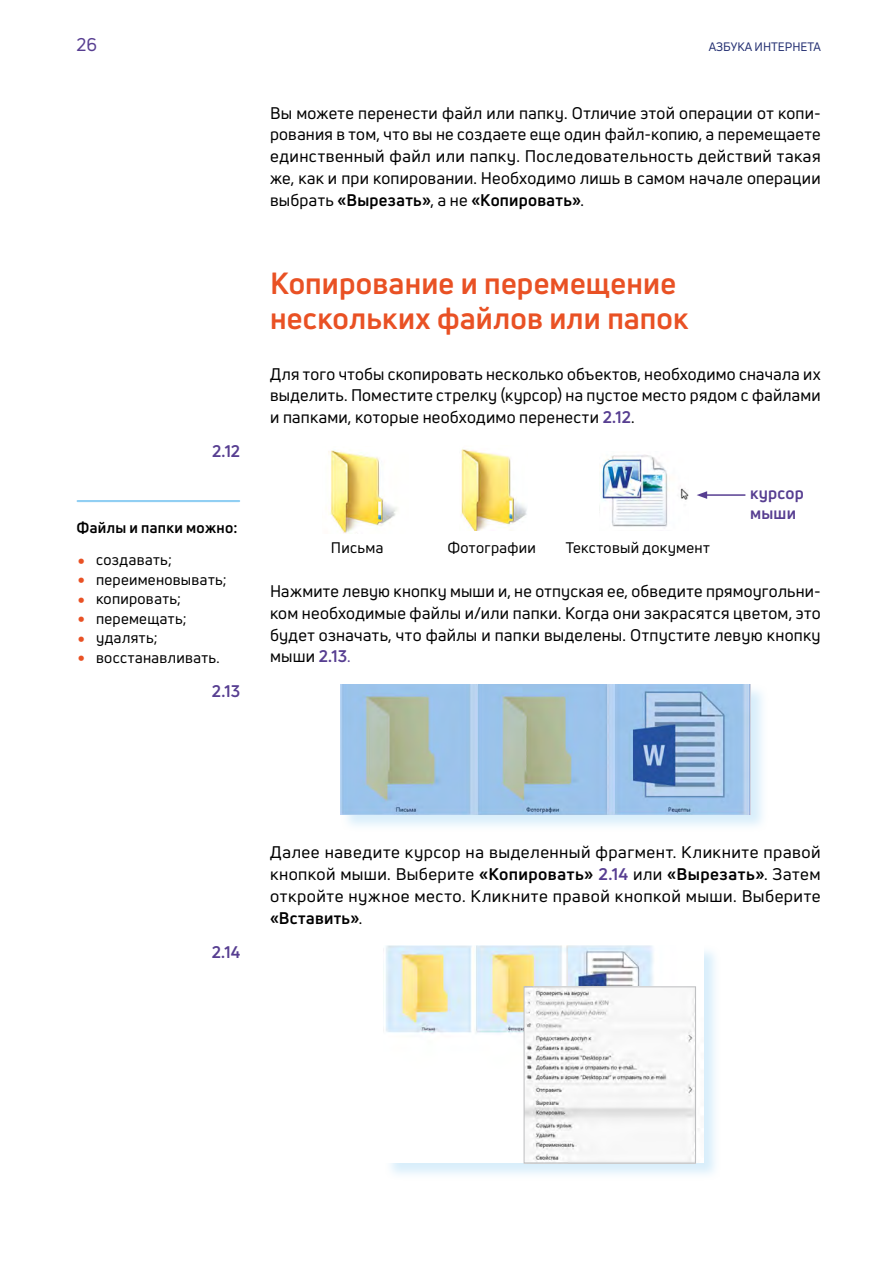
<style>
.page{position:relative;width:893px;height:1263px;background:#fff}
.page>*{position:absolute;margin:0;border:0;box-sizing:border-box;transform-origin:0 0}
.t1{font:700 30px/35.5px "Uni Neue";letter-spacing:.005em;color:#e95124}
.t2{font:18px "Uni Neue";color:#573e91}
.t3{font:16.5px/21.8px "Uni Neue";letter-spacing:.02em;color:#000;text-align:justify}
.t4{font:700 16.5px/19.8px "Uni Neue";letter-spacing:.01em;color:#573e91}
.t5{font:15px "Uni Neue";letter-spacing:.02em;color:#000}
.t6{font:700 15px "Uni Neue";letter-spacing:.015em;color:#000}
.t7{font:12px "Uni Neue";color:#243072}
.s1{font-weight:700}
.s2{font-size:27px;color:#e95124}
.s3{font-weight:700;color:#573e91}
.s4{color:#573e91}
</style>
<div class="page">
<img style="left:328px;top:450px;width:69px;height:83px">
<img style="left:461px;top:449px;width:66px;height:81px">
<img style="left:601px;top:454px;width:88px;height:73px">
<div style="left:341px;top:683px;width:428px;height:149px;background:#91cff3;opacity:.35"></div>
<img style="left:340px;top:684px;width:410px;height:131px">
<div style="left:384px;top:944px;width:338px;height:236px;background:#91cff3;opacity:.35"></div>
<img style="left:384px;top:945px;width:319px;height:218px">
<img style="left:526px;top:989px;width:168px;height:172px">
<div style="left:524px;top:987px;width:172px;height:176px;border:1px solid #bdbec0"></div>
<hr style="left:705px;top:494px;width:40px;height:2px;background:#573e91">
<svg style="left:697px;top:491px;width:10px;height:8px"></svg>
<hr style="left:78px;top:500px;width:161px;height:2px;background:#91cff3">
<p class="t2" style="left:77px;top:33px;width:22px">26</p>
<p class="t7" style="left:709px;top:39px;width:114px">АЗБУКА ИНТЕРНЕТА</p>
<p class="t3" style="left:270px;top:102px;width:552px">Вы можете перенести файл или папку. Отличие этой операции от копи&shy;рования в том, что вы не создаете еще один файл-копию, а перемещаете единственный файл или папку. Последовательность действий такая же, как и при копировании. Необходимо лишь в самом начале операции выбрать <span class="s1">«Вырезать»</span>, а не <span class="s1">«Копировать»</span>.</p>
<p class="t4" style="left:212px;top:441px;width:30px">2.12</p>
<p class="t6" style="left:77px;top:518px;width:162px">Файлы и папки можно:</p>
<p class="t5" style="left:77px;top:550px;width:97px"><span class="s2">•</span> создавать;</p>
<p class="t5" style="left:77px;top:570px;width:152px"><span class="s2">•</span> переименовывать;</p>
<p class="t5" style="left:77px;top:589px;width:106px"><span class="s2">•</span> копировать;</p>
<p class="t5" style="left:77px;top:609px;width:112px"><span class="s2">•</span> перемещать;</p>
<p class="t5" style="left:77px;top:628px;width:83px"><span class="s2">•</span> удалять;</p>
<p class="t5" style="left:77px;top:648px;width:145px"><span class="s2">•</span> восстанавливать.</p>
<p class="t4" style="left:212px;top:680px;width:30px">2.13</p>
<h1 class="t1" style="left:270px;top:265px;width:420px">Копирование и перемещение нескольких файлов или папок</h1>
<p class="t3" style="left:270px;top:363px;width:552px">Для того чтобы скопировать несколько объектов, необходимо сначала их выделить. Поместите стрелку (курсор) на пустое место рядом с файлами и папками, которые необходимо перенести <span class="s3">2.12</span>.</p>
<p class="t5" style="left:331px;top:538px;width:54px">Письма</p>
<p class="t5" style="left:447px;top:538px;width:90px">Фотографии</p>
<p class="t5" style="left:566px;top:538px;width:146px">Текстовый документ</p>
<p class="t4" style="left:750px;top:483px;width:55px">курсор мыши</p>
<p class="t3" style="left:270px;top:580px;width:552px">Нажмите левую кнопку мыши и, не отпуская ее, обведите прямоугольни&shy;ком необходимые файлы и/или папки. Когда они закрасятся цветом, это будет означать, что файлы и папки выделены. Отпустите левую кнопку мыши <span class="s3">2.13</span><span class="s4">.</span></p>
<p class="t4" style="left:212px;top:941px;width:30px">2.14</p>
<p class="t3" style="left:270px;top:841px;width:552px">Далее наведите курсор на выделенный фрагмент. Кликните правой кнопкой мыши. Выберите <span class="s1">«Копировать»</span> <span class="s3">2.14</span> или <span class="s1">«Вырезать»</span>. Затем откройте нужное место. Кликните правой кнопкой мыши. Выберите <span class="s1">«Вставить»</span>.</p>
</div>
